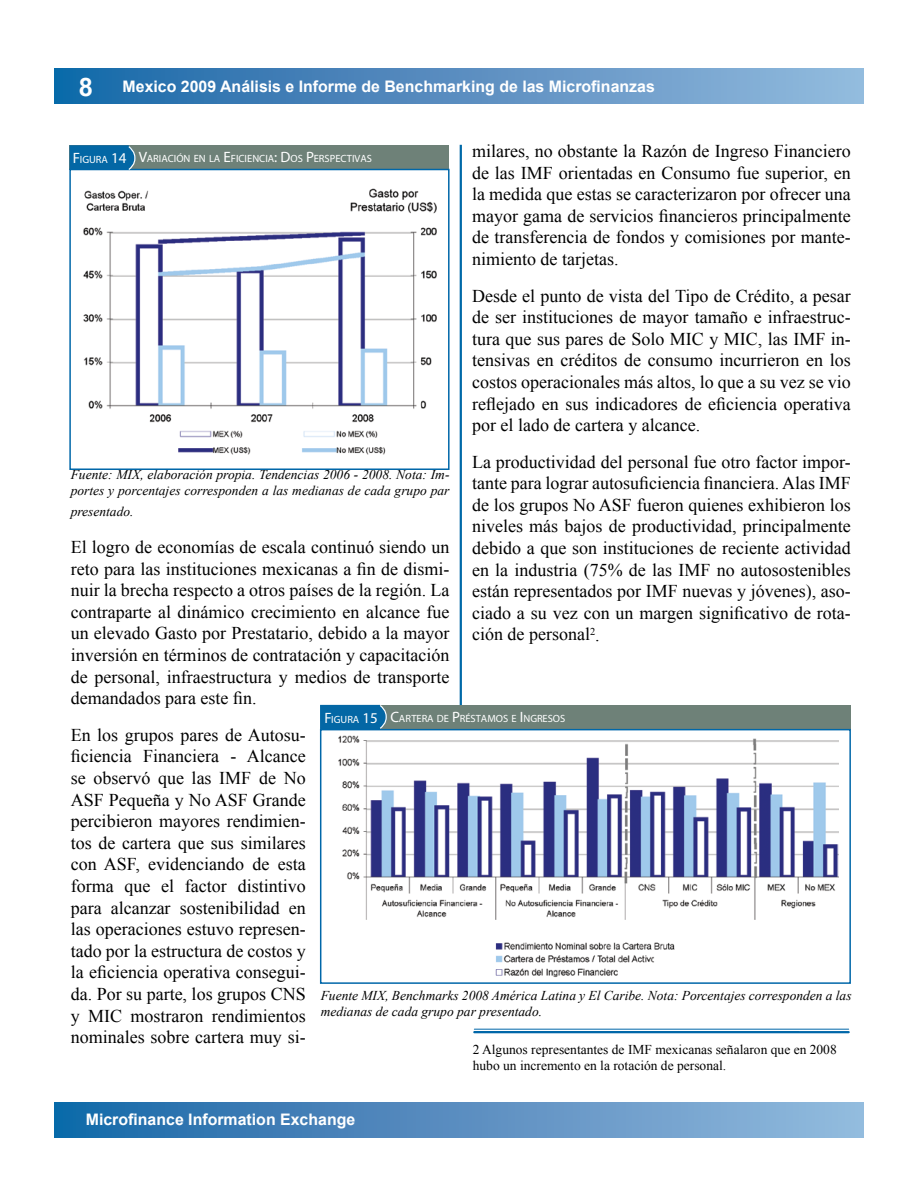
<style>
.page{position:relative;width:918px;height:1188px;background:#fff}
.page>*{position:absolute;margin:0;border:0;box-sizing:border-box;transform-origin:0 0}
.t1{font:18px/21.6px "Times New Roman";color:#000;text-align:justify}
.t2{font:700 15.9px "Arial";color:#fff}
.t3{font:italic 13.5px/16.2px "Times New Roman";color:#000}
.t4{font:13.5px/16.2px "Times New Roman";color:#000}
.t5{font:10.5px "Myriad Pro";color:#fff}
.s1{font-size:25.5px}
.s2{font-size:15px}
</style>
<div class="page">
<div style="left:54px;top:69px;width:810px;height:35px;background:linear-gradient(to right,#1866a7,#96b9dc)"></div>
<div style="left:54px;top:1102px;width:810px;height:35px;background:linear-gradient(to right,#1866a7,#96b9dc)"></div>
<hr style="left:474px;top:1029px;width:375px;height:1px;background:#0067a9">
<hr style="left:474px;top:1031px;width:375px;height:2px;background:#0067a9">
<hr style="left:460px;top:145px;width:2px;height:607px;background:#0069a8">
<div style="left:321px;top:705px;width:530px;height:25px;background:#6e8178"></div>
<div style="left:320px;top:705px;width:60px;height:24px;background:#0367a5"></div>
<img style="left:338px;top:732px;width:500px;height:246px">
<div style="left:320px;top:729px;width:531px;height:255px;border:2px solid #0067a9"></div>
<svg style="left:378px;top:704px;width:10px;height:27px"></svg>
<div style="left:70px;top:145px;width:379px;height:25px;background:#6e8178"></div>
<div style="left:70px;top:145px;width:59px;height:25px;background:#0367a5;border:2px solid #0367a5"></div>
<img style="left:83px;top:188px;width:354px;height:267px">
<div style="left:69px;top:169px;width:381px;height:301px;border:2px solid #0067a9"></div>
<svg style="left:127px;top:145px;width:9px;height:27px"></svg>
<p class="t2" style="left:79px;top:76px;width:578px"><span class="s1">8</span> Mexico 2009 Análisis e Informe de Benchmarking de las Microfinanzas</p>
<p class="t1" style="left:472px;top:140px;width:380px">milares, no obstante la Razón de Ingreso Financiero de las IMF orientadas en Consumo fue superior, en la medida que estas se caracterizaron por ofrecer una mayor gama de servicios financieros principalmente de transferencia de fondos y comisiones por mante&shy;nimiento de tarjetas.</p>
<p class="t1" style="left:472px;top:284px;width:380px">Desde el punto de vista del Tipo de Crédito, a pesar de ser instituciones de mayor tamaño e infraestruc&shy;tura que sus pares de Solo MIC y MIC, las IMF in&shy;tensivas en créditos de consumo incurrieron en los costos operacionales más altos, lo que a su vez se vio reflejado en sus indicadores de eficiencia operativa por el lado de cartera y alcance.</p>
<p class="t1" style="left:472px;top:451px;width:380px">La productividad del personal fue otro factor impor&shy;tante para lograr autosuficiencia financiera. Alas IMF de los grupos No ASF fueron quienes exhibieron los niveles más bajos de productividad, principalmente debido a que son instituciones de reciente actividad en la industria (75% de las IMF no autosostenibles están representados por IMF nuevas y jóvenes), aso&shy;ciado a su vez con un margen significativo de rota&shy;ción de personal<sup>2</sup>.</p>
<p class="t5" style="left:73px;top:152px;width:301px"><span class="s2">F</span>IGURA <span class="s2">14 V</span>ARIACIÓN EN LA <span class="s2">E</span>FICIENCIA<span class="s2">: D</span>OS <span class="s2">P</span>ERSPECTIVAS</p>
<p class="t3" style="left:71px;top:466px;width:380px">Fuente: MIX, elaboración propia. Tendencias 2006 - 2008. Nota: Im&shy;portes y porcentajes corresponden a las medianas de cada grupo par</p>
<p class="t3" style="left:71px;top:504px;width:64px">presentado.</p>
<p class="t1" style="left:71px;top:536px;width:380px">El logro de economías de escala continuó siendo un reto para las instituciones mexicanas a fin de dismi&shy;nuir la brecha respecto a otros países de la región. La contraparte al dinámico crecimiento en alcance fue un elevado Gasto por Prestatario, debido a la mayor inversión en términos de contratación y capacitación de personal, infraestructura y medios de transporte demandados para este fin.</p>
<p class="t1" style="left:71px;top:724px;width:237px">En los grupos pares de Autosu&shy;ficiencia Financiera - Alcance se observó que las IMF de No ASF Pequeña y No ASF Grande percibieron mayores rendimien&shy;tos de cartera que sus similares con ASF, evidenciando de esta forma que el factor distintivo para alcanzar sostenibilidad en las operaciones estuvo represen&shy;tado por la estructura de costos y la eficiencia operativa consegui&shy;da. Por su parte, los grupos CNS y MIC mostraron rendimientos nominales sobre cartera muy si-</p>
<p class="t5" style="left:324px;top:712px;width:242px"><span class="s2">F</span>IGURA <span class="s2">15 C</span>ARTERA DE <span class="s2">P</span>RÉSTAMOS E <span class="s2">I</span> NGRESOS</p>
<p class="t3" style="left:321px;top:987px;width:532px">Fuente MIX, Benchmarks 2008 América Latina y El Caribe. Nota: Porcentajes corresponden a las medianas de cada grupo par presentado.</p>
<p class="t4" style="left:473px;top:1041px;width:366px">2 Algunos representantes de IMF mexicanas señalaron que en 2008 hubo un incremento en la rotación de personal.</p>
<p class="t2" style="left:86px;top:1109px;width:271px">Microfinance Information Exchange</p>
</div>
